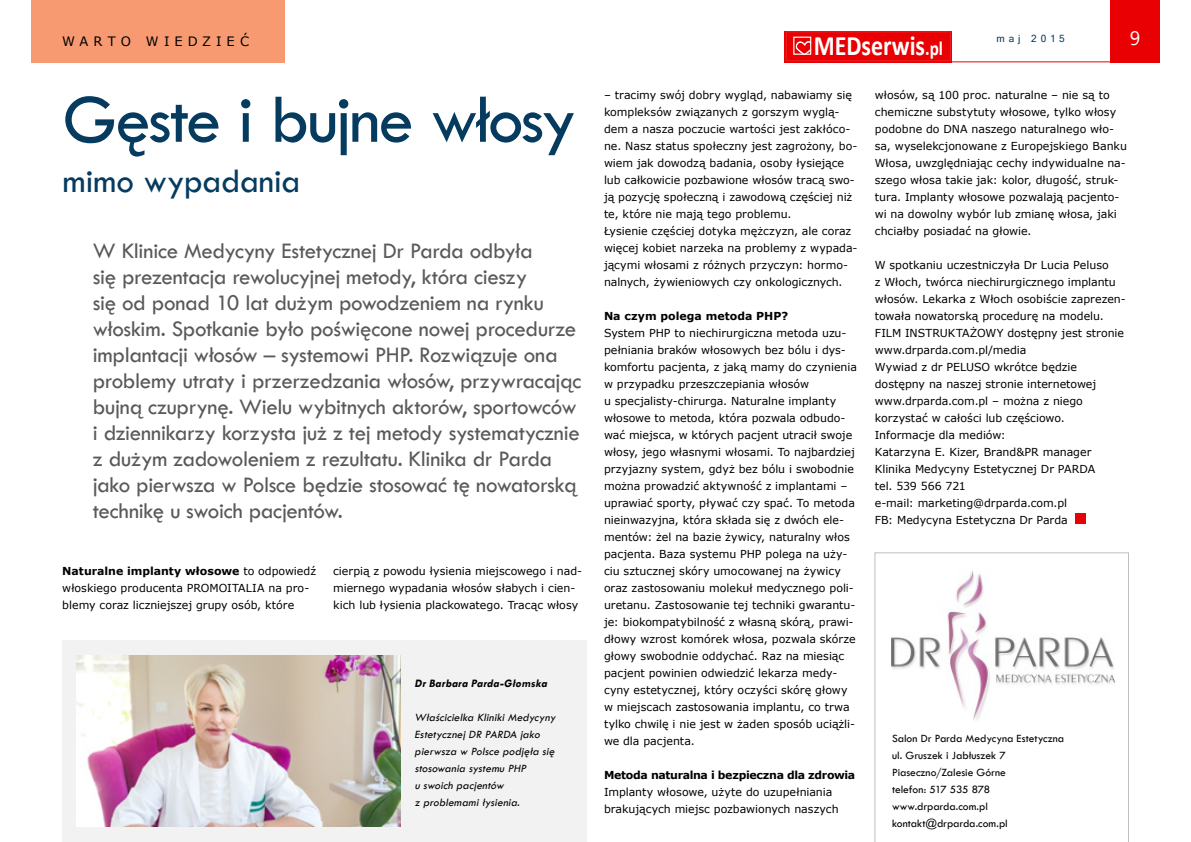
<style>
.page{position:relative;width:1191px;height:842px;background:#fff}
.page>*{position:absolute;margin:0;border:0;box-sizing:border-box;transform-origin:0 0}
.t1{font:71.1px "Tw Cen";letter-spacing:-.04em;color:#053b5f}
.t2{font:35px "Tw Cen";letter-spacing:-.005em;color:#053b5f}
.t3{font:700 28.3px "Calibri";color:#fff;scale:.85 1}
.t4{font:23px/26px "Tw Cen";letter-spacing:-.02em;color:#58595b}
.t5{font:19.4px "Segoe UI";color:#fff}
.t6{font:13px "MS Reference Sans Serif";letter-spacing:.39em;color:#000}
.t7{font:11.5px/17px "Tw Cen";letter-spacing:-.005em;color:#000}
.t8{font:italic 11.5px/17px "Tw Cen";color:#000}
.t9{font:italic 700 11.5px "Tw Cen";color:#000}
.t10{font:11px/17px "MS Reference Sans Serif";color:#000}
.t11{font:700 11px "MS Reference Sans Serif";letter-spacing:-.025em;color:#000}
.t12{font:700 11px "MS Reference Sans Serif";color:#000}
.t13{font:10px "Microsoft Sans Serif";letter-spacing:.4em;color:#053b5f}
.s1{font-size:20.2px}
.s2{font-weight:700}
</style>
<div class="page">
<div style="left:784px;top:31px;width:167px;height:31px;background:#e9060a"></div>
<div style="left:786px;top:32px;width:164px;height:29px;background:#e90003"></div>
<div style="left:786px;top:32px;width:164px;height:29px;border:1px solid #ed1d24"></div>
<div style="left:793px;top:37px;width:18px;height:18px;border:1px solid #fff"></div>
<svg style="left:795px;top:41px;width:17px;height:14px"></svg>
<div style="left:1110px;top:0;width:49px;height:62px;background:#e90003"></div>
<hr style="left:950px;top:61px;width:160px;height:1px;background:#e90003">
<div style="left:31px;top:0;width:253px;height:62px;background:#f79a72"></div>
<div style="left:1075px;top:514px;width:11px;height:10px;background:#e90003"></div>
<svg style="left:874px;top:553px;width:254px;height:289px"></svg>
<img style="left:889px;top:567px;width:225px;height:153px">
<div style="left:62px;top:640px;width:524px;height:202px;background:#f2f2f3"></div>
<img style="left:76px;top:656px;width:324px;height:170px">
<p class="t6" style="left:62px;top:33px;width:188px">WARTO WIEDZIEĆ</p>
<h3 class="t5" style="left:1129px;top:23px;width:12px">9</h3>
<p class="t13" style="left:996px;top:32px;width:70px">maj 2015</p>
<h3 class="t3" style="left:813px;top:27px;width:154px">MEDserwis<span class="s1">.pl</span></h3>
<h1 class="t1" style="left:63px;top:77px;width:515px">Gęste i bujne włosy</h1>
<h2 class="t2" style="left:63px;top:160px;width:239px">mimo wypadania</h2>
<p class="t4" style="left:93px;top:238px;width:490px">W Klinice Medycyny Estetycznej Dr Parda odbyła<br>się prezentacja rewolucyjnej metody, która cieszy<br>się od ponad 10 lat dużym powodzeniem na rynku włoskim. Spotkanie było poświęcone nowej procedurze implantacji włosów – systemowi PHP. Rozwiązuje ona problemy utraty i przerzedzania włosów, przywracając bujną czuprynę. Wielu wybitnych aktorów, sportowców i dziennikarzy korzysta już z tej metody systematycznie z dużym zadowoleniem z rezultatu. Klinika dr Parda jako pierwsza w Polsce będzie stosować tę nowatorską technikę u swoich pacjentów.</p>
<p class="t10" style="left:62px;top:562px;width:255px"><span class="s2">Naturalne implanty włosowe</span> to odpowiedź włoskiego producenta PROMOITALIA na pro&shy;blemy coraz liczniejszej grupy osób, które</p>
<p class="t10" style="left:333px;top:562px;width:250px">cierpią z powodu łysienia miejscowego i nad&shy;miernego wypadania włosów słabych i cien&shy;kich lub łysienia plackowatego. Tracąc włosy</p>
<p class="t9" style="left:415px;top:676px;width:136px">Dr Barbara Parda-Głomska</p>
<p class="t8" style="left:414px;top:709px;width:145px">Właścicielka Kliniki Medycyny<br>Estetycznej DR PAR DA jako pierwsza w Polsce podjęła się stosowania systemu PH P<br>u swoich pacjentów<br>z problemami łysienia.</p>
<p class="t10" style="left:604px;top:86px;width:255px">– tracimy swój dobry wygląd, nabawiamy się kompleksów związanych z gorszym wyglą&shy;dem a nasza poczucie wartości jest zakłóco&shy;ne. Nasz status społeczny jest zagrożony, bo&shy;wiem jak dowodzą badania, osoby łysiejące lub całkowicie pozbawione włosów tracą swo&shy;ją pozycję społeczną i zawodową częściej niż te, które nie mają tego problemu.<br>Łysienie częściej dotyka mężczyzn, ale coraz więcej kobiet narzeka na problemy z wypada&shy;jącymi włosami z różnych przyczyn: hormo&shy;nalnych, żywieniowych czy onkologicznych.</p>
<p class="t12" style="left:604px;top:309px;width:186px">Na czym polega metoda PHP?</p>
<p class="t10" style="left:604px;top:324px;width:254px">System PHP to niechirurgiczna metoda uzu&shy;pełniania braków włosowych bez bólu i dys&shy;komfortu pacjenta, z jaką mamy do czynienia w przypadku przeszczepiania włosów<br>u specjalisty-chirurga. Naturalne implanty włosowe to metoda, która pozwala odbudo&shy;wać miejsca, w których pacjent utracił swoje włosy, jego własnymi włosami. To najbardziej przyjazny system, gdyż bez bólu i swobodnie można prowadzić aktywność z implantami – uprawiać sporty, pływać czy spać. To metoda nieinwazyjna, która składa się z dwóch ele&shy;mentów: żel na bazie żywicy, naturalny włos pacjenta. Baza systemu PHP polega na uży&shy;ciu sztucznej skóry umocowanej na żywicy oraz zastosowaniu molekuł medycznego poli&shy;uretanu. Zastosowanie tej techniki gwarantu&shy;je: biokompatybilność z własną skórą, prawi&shy;dłowy wzrost komórek włosa, pozwala skórze głowy swobodnie oddychać. Raz na miesiąc pacjent powinien odwiedzić lekarza medy&shy;cyny estetycznej, który oczyści skórę głowy w miejscach zastosowania implantu, co trwa tylko chwilę i nie jest w żaden sposób uciążli&shy;we dla pacjenta.</p>
<p class="t11" style="left:604px;top:768px;width:253px">Metoda naturalna i bezpieczna dla zdrowia</p>
<p class="t10" style="left:604px;top:783px;width:236px">Implanty włosowe, użyte do uzupełniania brakujących miejsc pozbawionych naszych</p>
<p class="t10" style="left:874px;top:86px;width:254px">włosów, są 100 proc. naturalne – nie są to chemiczne substytuty włosowe, tylko włosy podobne do DNA naszego naturalnego wło&shy;sa, wyselekcjonowane z Europejskiego Banku Włosa, uwzględniając cechy indywidualne na&shy;szego włosa takie jak: kolor, długość, struk&shy;tura. Implanty włosowe pozwalają pacjento&shy;wi na dowolny wybór lub zmianę włosa, jaki chciałby posiadać na głowie.</p>
<p class="t10" style="left:874px;top:256px;width:252px">W spotkaniu uczestniczyła Dr Lucia Peluso<br>z Włoch, twórca niechirurgicznego implantu włosów. Lekarka z Włoch osobiście zaprezen&shy;towała nowatorską procedurę na modelu.<br>FILM INSTRUKTAŻOWY dostępny jest stronie www.drparda.com.pl/media<br>Wywiad z dr PELUSO wkrótce będzie dostępny na naszej stronie internetowej www.drparda.com.pl – można z niego korzystać w całości lub częściowo.<br>Informacje dla mediów:<br>Katarzyna E. Kizer, Brand&amp;PR manager Klinika Medycyny Estetycznej Dr PARDA<br>tel. 539 566 721<br>e-mail: marketing@drparda.com.pl<br>FB: Medycyna Estetyczna Dr Parda</p>
<p class="t7" style="left:892px;top:730px;width:173px">Salon Dr Parda Medycyna Estetyczna ul. Gruszek i Jabłuszek 7<br>Piaseczno/Zalesie Górne<br>telefon: 517 535 878 www.drparda.com.pl kontakt@drparda.com.pl</p>
</div>
